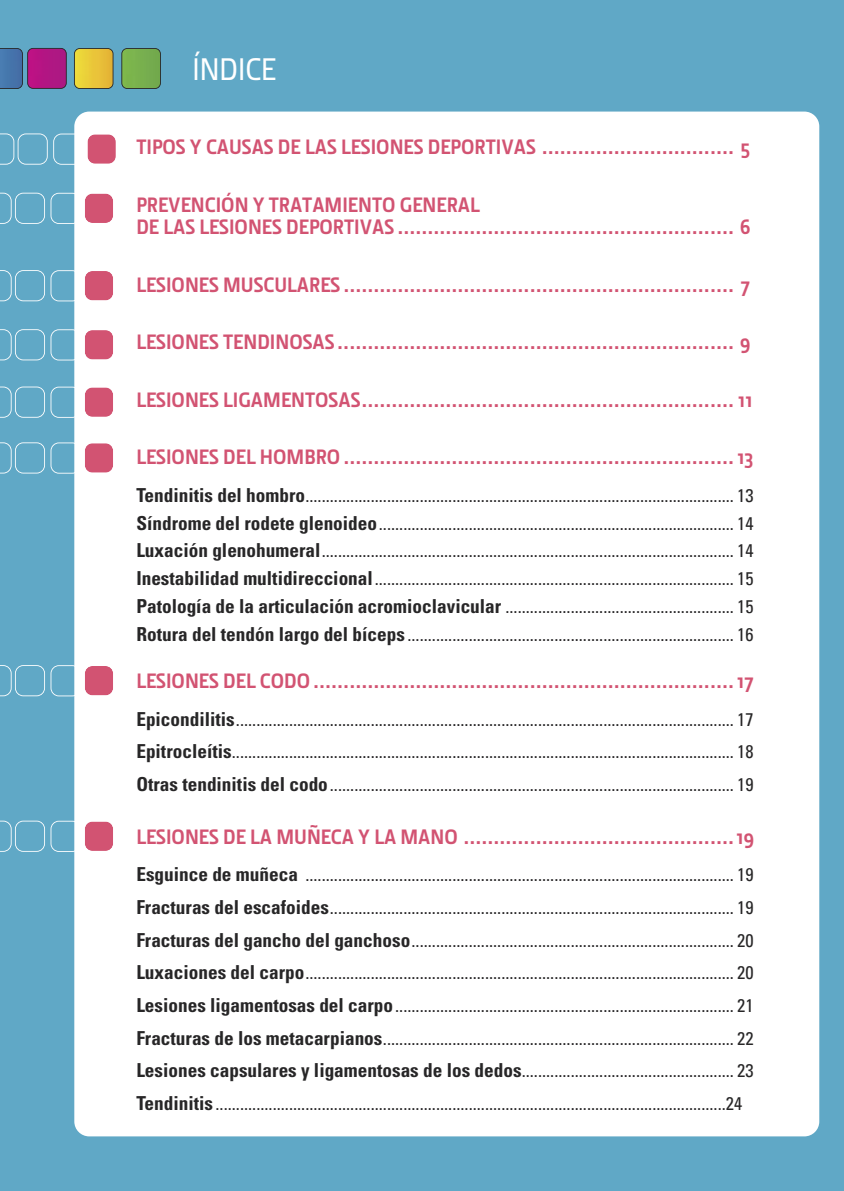
<style>
.page{position:relative;width:844px;height:1191px;background:#fff}
.page>*{position:absolute;margin:0;border:0;box-sizing:border-box;transform-origin:0 0}
.t1{font:500 31.5px "Section";color:#fff}
.t2{font:700 21px/22.8px "Section";color:#d25372}
.t3{font:condensed 18.38px/32.7px "Univers LT Std";color:#272627;text-align:justify}
.s1{font-weight:700;font-size:19.25px}
</style>
<div class="page">
<div style="left:0;top:0;width:843px;height:1191px;background:#60a8c6"></div>
<div style="left:74px;top:112px;width:745px;height:1024px;background:#fff;border-radius:15px"></div>
<div style="left:53px;top:134px;width:30px;height:31px;border:2px solid #fff;border-radius:8px"></div>
<div style="left:18px;top:133px;width:30px;height:32px;border:2px solid #fff;border-radius:8px"></div>
<svg style="left:1px;top:133px;width:13px;height:32px"></svg>
<div style="left:87px;top:134px;width:29px;height:30px;background:#d25372;border-radius:7px"></div>
<div style="left:87px;top:133px;width:30px;height:32px;border:2px solid #fff;border-radius:8px"></div>
<img style="left:28px;top:48px;width:38px;height:40px;border-radius:5px">
<div style="left:27px;top:48px;width:40px;height:41px;border:2px solid #272627;border-radius:6px"></div>
<svg style="left:1px;top:48px;width:22px;height:41px"></svg>
<img style="left:74px;top:48px;width:39px;height:40px;border-radius:5px">
<div style="left:74px;top:48px;width:39px;height:41px;border:2px solid #272627;border-radius:6px"></div>
<img style="left:122px;top:48px;width:38px;height:40px;border-radius:5px">
<div style="left:121px;top:48px;width:40px;height:41px;border:2px solid #272627;border-radius:6px"></div>
<div style="left:51px;top:193px;width:30px;height:31px;border:2px solid #fff;border-radius:8px"></div>
<div style="left:15px;top:193px;width:30px;height:31px;border:2px solid #fff;border-radius:8px"></div>
<svg style="left:1px;top:193px;width:11px;height:31px"></svg>
<div style="left:85px;top:194px;width:28px;height:29px;background:#d25372;border-radius:7px"></div>
<div style="left:84px;top:193px;width:30px;height:31px;border:2px solid #fff;border-radius:8px"></div>
<div style="left:51px;top:387px;width:30px;height:31px;border:2px solid #fff;border-radius:8px"></div>
<div style="left:15px;top:386px;width:30px;height:32px;border:2px solid #fff;border-radius:8px"></div>
<svg style="left:1px;top:386px;width:11px;height:32px"></svg>
<div style="left:85px;top:387px;width:28px;height:30px;background:#d25372;border-radius:7px"></div>
<div style="left:84px;top:386px;width:30px;height:32px;border:2px solid #fff;border-radius:8px"></div>
<hr style="left:0;top:0;width:1px;height:1191px;background:#fff">
<div style="left:51px;top:665px;width:30px;height:31px;border:2px solid #fff;border-radius:8px"></div>
<div style="left:15px;top:665px;width:30px;height:31px;border:2px solid #fff;border-radius:8px"></div>
<svg style="left:0;top:665px;width:12px;height:31px"></svg>
<div style="left:85px;top:666px;width:28px;height:29px;background:#d25372;border-radius:7px"></div>
<div style="left:84px;top:665px;width:30px;height:31px;border:2px solid #fff;border-radius:8px"></div>
<div style="left:51px;top:820px;width:30px;height:32px;border:2px solid #fff;border-radius:8px"></div>
<div style="left:15px;top:820px;width:30px;height:31px;border:2px solid #fff;border-radius:8px"></div>
<svg style="left:0;top:820px;width:12px;height:31px"></svg>
<div style="left:85px;top:821px;width:28px;height:30px;background:#d25372;border-radius:7px"></div>
<div style="left:84px;top:820px;width:30px;height:31px;border:2px solid #fff;border-radius:8px"></div>
<div style="left:51px;top:270px;width:30px;height:31px;border:2px solid #fff;border-radius:8px"></div>
<div style="left:15px;top:270px;width:30px;height:31px;border:2px solid #fff;border-radius:8px"></div>
<svg style="left:0;top:270px;width:12px;height:31px"></svg>
<div style="left:85px;top:271px;width:28px;height:29px;background:#d25372;border-radius:7px"></div>
<div style="left:84px;top:270px;width:30px;height:31px;border:2px solid #fff;border-radius:8px"></div>
<div style="left:51px;top:329px;width:30px;height:31px;border:2px solid #fff;border-radius:8px"></div>
<div style="left:15px;top:329px;width:30px;height:31px;border:2px solid #fff;border-radius:8px"></div>
<svg style="left:0;top:329px;width:12px;height:31px"></svg>
<div style="left:85px;top:330px;width:28px;height:29px;background:#d25372;border-radius:7px"></div>
<div style="left:84px;top:329px;width:30px;height:31px;border:2px solid #fff;border-radius:8px"></div>
<div style="left:51px;top:442px;width:30px;height:31px;border:2px solid #fff;border-radius:8px"></div>
<div style="left:15px;top:442px;width:30px;height:31px;border:2px solid #fff;border-radius:8px"></div>
<svg style="left:0;top:442px;width:12px;height:31px"></svg>
<div style="left:85px;top:443px;width:28px;height:29px;background:#d25372;border-radius:7px"></div>
<div style="left:84px;top:442px;width:30px;height:31px;border:2px solid #fff;border-radius:8px"></div>
<h1 class="t1" style="left:192px;top:58px;width:85px">ÍNDICE</h1>
<p class="t2" style="left:136px;top:137px;width:615px">TIPOS Y CAUSAS DE LAS LESIONES DEPORTIVAS ................................ 5</p>
<p class="t2" style="left:136px;top:195px;width:616px">PREVENCIÓN Y TRATAMIENTO GENERAL<br>DE LAS LESIONES DEPORTIVAS ........................................................ 6</p>
<p class="t2" style="left:136px;top:275px;width:615px">LESIONES MUSCULARES ................................................................. 7</p>
<p class="t2" style="left:136px;top:332px;width:616px">LESIONES TENDINOSAS .................................................................. 9</p>
<p class="t2" style="left:136px;top:390px;width:617px">LESIONES LIGAMENTOSAS.............................................................. 11</p>
<p class="t2" style="left:136px;top:447px;width:618px">LESIONES DEL HOMBRO................................................................. 13</p>
<p class="t3" style="left:136px;top:483px;width:618px;line-height:27.7px"><span class="s1">Tendinitis del hombro</span>......................................................................................................... 13<br><span class="s1">Síndrome del rodete glenoideo</span>....................................................................................... 14<br><span class="s1">Luxación glenohumeral</span>..................................................................................................... 14<br><span class="s1">Inestabilidad multidireccional</span>........................................................................................ 15<br><span class="s1">Patología de la articulación acromioclavicular</span> ........................................................ 15<br><span class="s1">Rotura del tendón largo del bíceps</span> ................................................................................ 16</p>
<p class="t2" style="left:136px;top:671px;width:618px">LESIONES DEL CODO......................................................................17</p>
<p class="t3" style="left:136px;top:704px;width:618px"><span class="s1">Epicondilitis</span>.......................................................................................................................... 17<br><span class="s1">Epitrocleítis</span>........................................................................................................................... 18<br><span class="s1">Otras tendinitis del codo</span>................................................................................................... 19</p>
<p class="t2" style="left:136px;top:827px;width:619px">LESIONES DE LA MUÑECA Y LA MANO .............................................19</p>
<p class="t3" style="left:136px;top:860px;width:618px"><span class="s1">Esguince de muñeca</span> ......................................................................................................... 19<br><span class="s1">Fracturas del escafoides</span>................................................................................................... 19<br><span class="s1">Fracturas del gancho del ganchoso</span>............................................................................... 20<br><span class="s1">Luxaciones del carpo</span>......................................................................................................... 20<br><span class="s1">Lesiones ligamentosas del carpo</span>................................................................................... 21<br><span class="s1">Fracturas de los metacarpianos</span>...................................................................................... 22<br><span class="s1">Lesiones capsulares y ligamentosas de los dedos</span>.................................................... 23<br><span class="s1">Tendinitis</span> .............................................................................................................................24</p>
</div>
